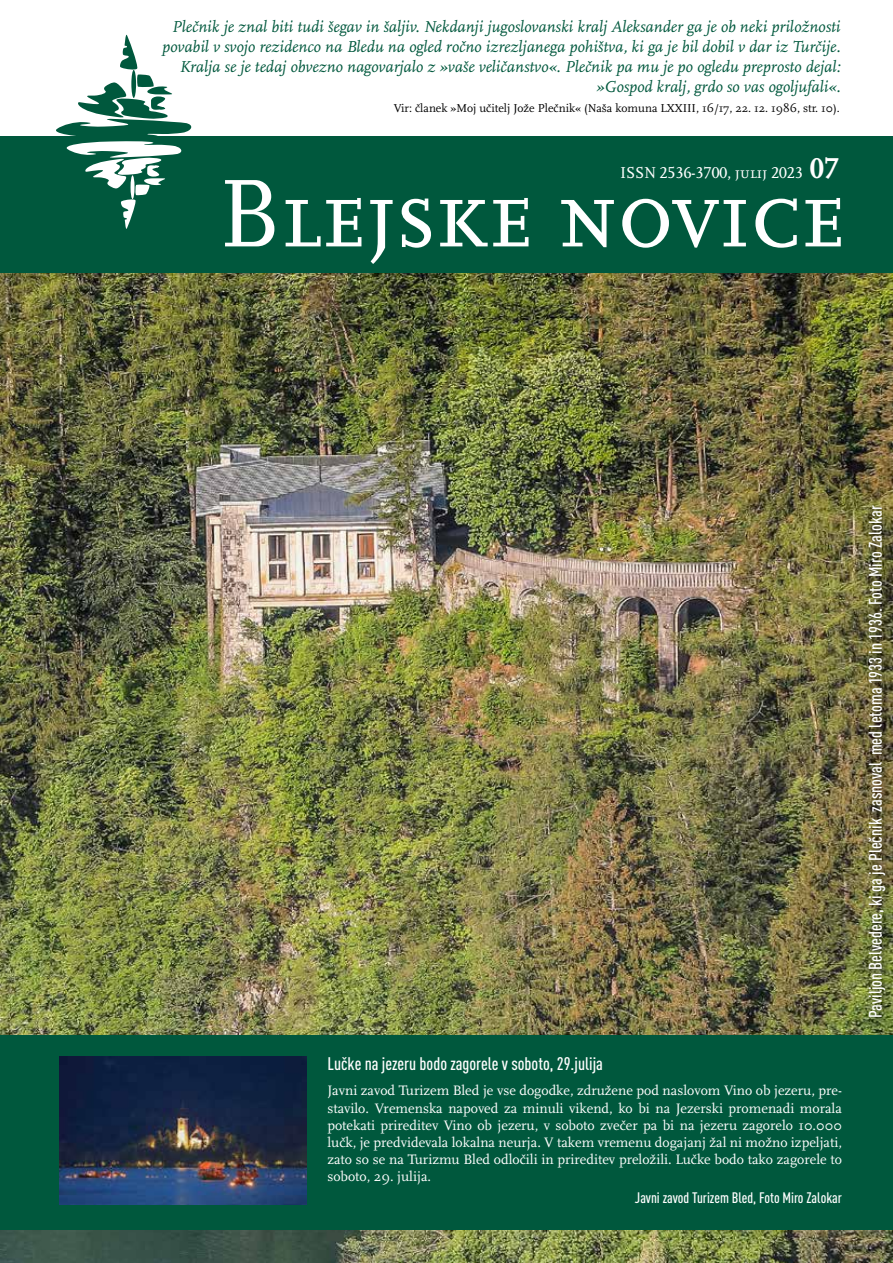
<style>
.page{position:relative;width:893px;height:1263px;background:#fff}
.page>*{position:absolute;margin:0;border:0;box-sizing:border-box;transform-origin:0 0}
.t1{font:100.5px "Scala Caps CE";letter-spacing:-.02em;color:#fff}
.t2{font:500 condensed 18px "DIN Pro";color:#fff}
.t3{font:italic 16.5px/19.8px "Scala CE";color:#00583d;text-align:right}
.t4{font:16.5px "Scala Caps CE";letter-spacing:-.02em;color:#fff}
.t5{font:500 condensed 15px "DIN Pro";color:#fff}
.t6{font:14.25px/17.1px "Scala CE";color:#fff;text-align:justify}
.t7{font:12px "Scala CE";color:#000}
.s1{font-weight:700;font-size:30px}
.s2{color:#00583d}
</style>
<div class="page">
<img style="left:0;top:1230px;width:893px;height:33px">
<img style="left:0;top:273px;width:893px;height:763px">
<div style="left:0;top:137px;width:893px;height:136px;background:#00583d"></div>
<div style="left:0;top:1036px;width:893px;height:194px;background:#00583d"></div>
<svg style="left:51px;top:35px;width:142px;height:194px"></svg>
<div style="left:863px;top:501px;width:30px;height:527px;background:#000;opacity:.75"></div>
<img style="left:60px;top:1056px;width:246px;height:148px">
<p class="t3" style="left:162px;top:17px;width:680px">Plečnik je znal biti tudi šegav in šaljiv. Nekdanji jugoslovanski kralj Aleksander ga je ob neki priložnosti povabil v svojo rezidenco na Bledu na ogled ročno izrezljanega pohištva, ki ga je bil dobil v dar iz Turčije.<br>Kralja se je tedaj obvezno nagovarjalo z »vaše veličanstvo«. Plečnik pa mu je po ogledu preprosto dejal: »Gospod kralj, grdo so vas ogoljufali«.</p>
<p class="t7" style="left:394px;top:102px;width:447px">Vir: članek »Moj učitelj Jože Plečnik« (Naša komuna LXXIII, 16/17, 22. 12. 1986, str. 10).</p>
<p class="t4" style="left:620px;top:164px;width:220px">ISSN 2536-3700, julij 2023 <span class="s1">07</span></p>
<h1 class="t1" style="left:218px;top:159px;width:630px">Blejske novice</h1>
<p class="t2" style="left:327px;top:1050px;width:277px">Lučke na jezeru bodo zagorele v soboto, 29.julija</p>
<p class="t6" style="left:327px;top:1082px;width:516px">Javni zavod Turizem Bled je vse dogodke, združene pod naslovom Vino ob jezeru, pre&shy;stavilo. Vremenska napoved za minuli vikend, ko bi na Jezerski promenadi morala potekati prireditev Vino ob jezeru, v soboto zvečer pa bi na jezeru zagorelo 10.000 lučk, je predvidevala lokalna neurja. V takem vremenu dogajanj žal ni možno izpeljati, zato so se na Turizmu Bled odločili in prireditev preložili. Lučke bodo tako zagorele to soboto, 29. julija.</p>
<p class="t5" style="left:625px;top:1187px;width:219px"><span class="s2">:::</span> Javni zavod Turizem Bled, Foto Miro Zalokar</p>
<p class="t2" style="left:862px;top:1018px;width:514px;rotate:-90deg">Paviljon Belvedere, ki ga je Plečnik zasnoval med letoma 1933 in 1936. Foto Miro Zalokar</p>
</div>
